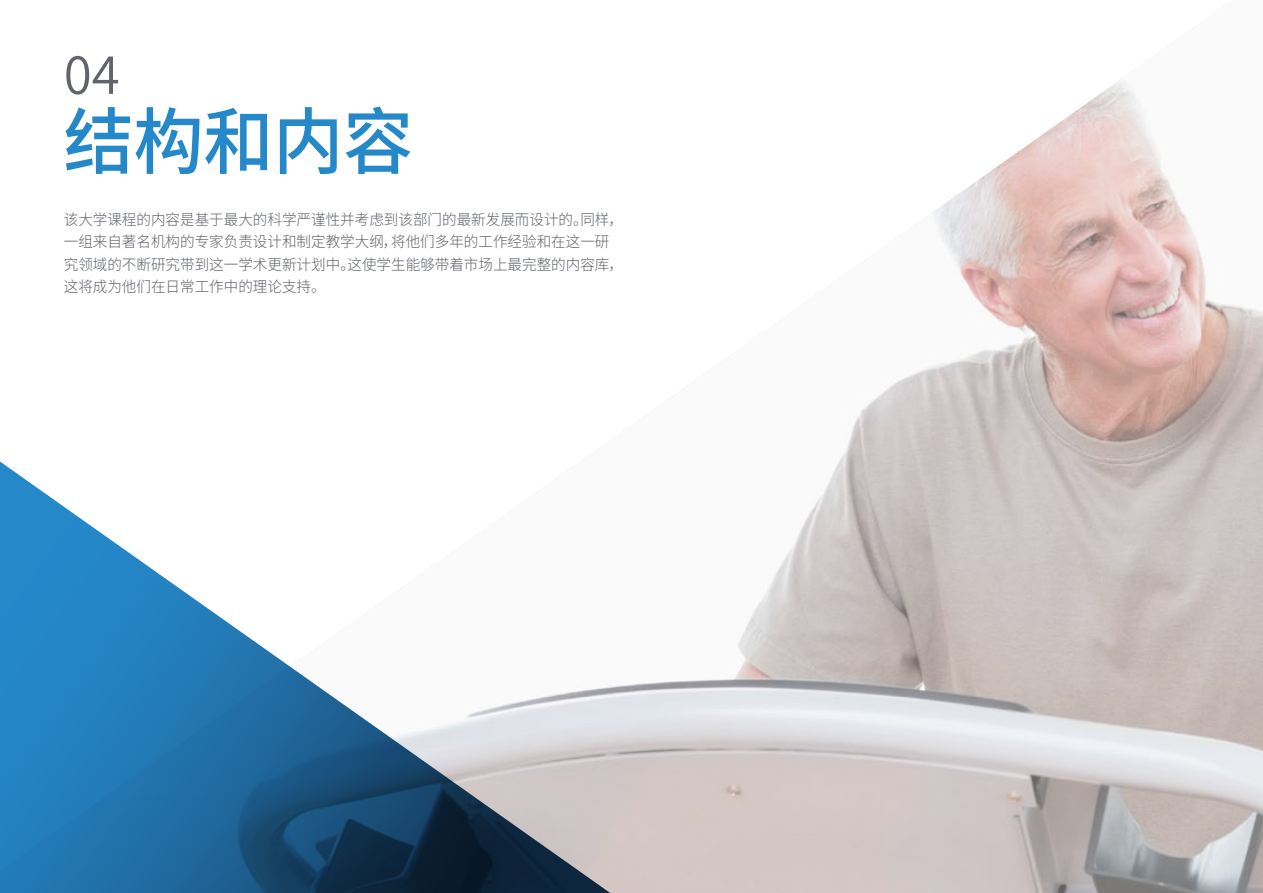
<style>
.page{position:relative;width:1263px;height:893px;background:#fff}
.page>*{position:absolute;margin:0;border:0;box-sizing:border-box;transform-origin:0 0}
.t1{font:500 72px "Source Han Sans CN";color:#2488c9}
.t2{font:52.5px "Source Han Sans CN";color:#61646a}
.t3{font:300 15px/22.5px "Source Han Sans CN";color:#61646a}
</style>
<div class="page">
<img style="left:640px;top:19px;width:623px;height:874px">
<svg style="left:0;top:461px;width:640px;height:432px"></svg>
<h2 class="t2" style="left:64px;top:45px;width:57px">04</h2>
<h1 class="t1" style="left:64px;top:101px;width:351px">结构和内容</h1>
<p class="t3" style="left:64px;top:208px;width:561px">该大学课程的内容是基于最大的科学严谨性并考虑到该部门的最新发展而设计的。同样，一组来自著名机构的专家负责设计和制定教学大纲，将他们多年的工作经验和在这一研究领域的不断研究带到这一学术更新计划中。这使学生能够带着市场上最完整的内容库，这将成为他们在日常工作中的理论支持。</p>
</div>
